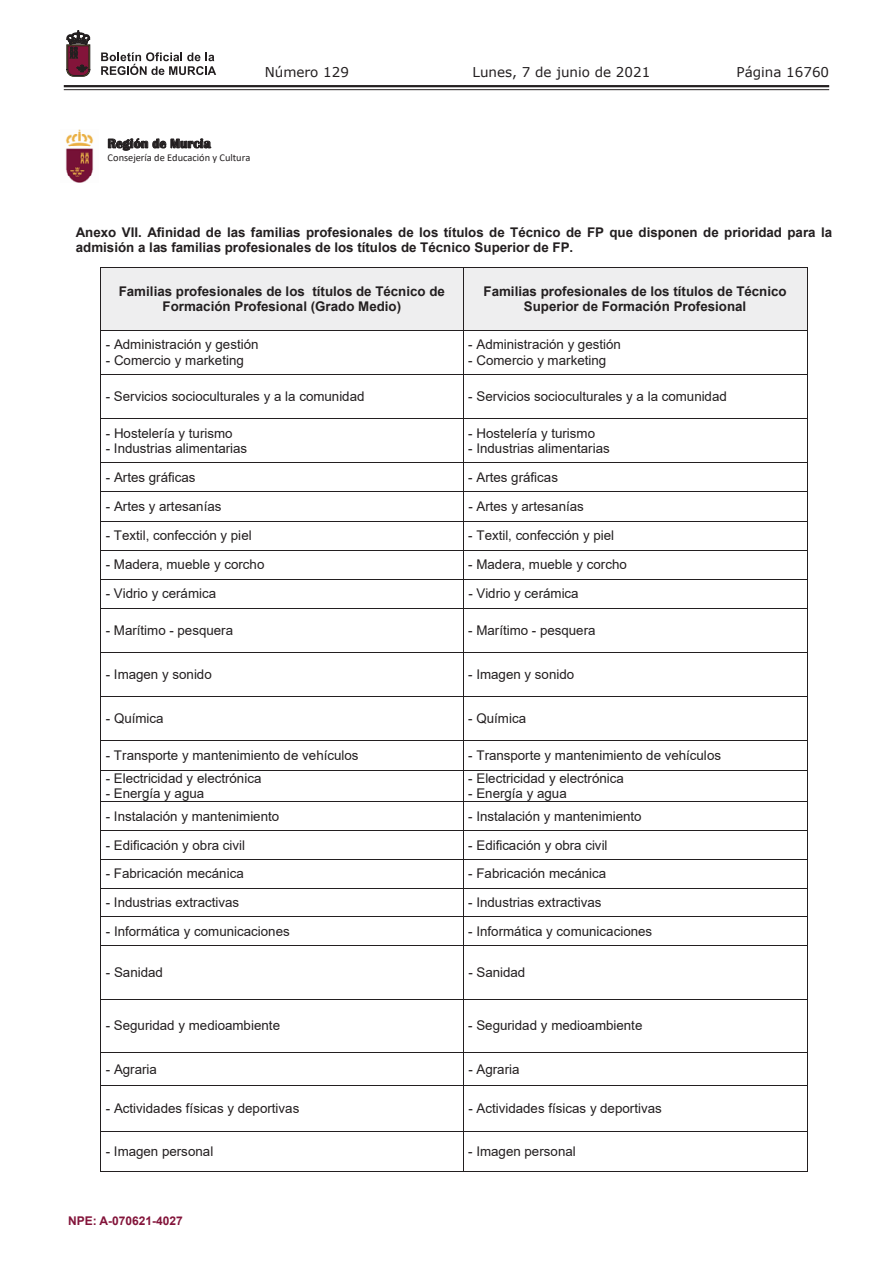
<style>
.page{position:relative;width:893px;height:1263px;background:#fff}
.page>*{position:absolute;margin:0;border:0;box-sizing:border-box;transform-origin:0 0}
.t1{font:13.5px "Verdana";color:#231f20}
.t2{font:13.35px "Arial";color:#231f20}
.t3{font:700 13.35px/15.3px "Arial";color:#231f20;text-align:center}
.t4{font:700 13.35px "Britannic";color:#231f20}
.t5{font:700 12px "Arial";color:#83143a}
.t6{font:10.35px "Calibri";letter-spacing:-.005em;color:#231f20}
</style>
<div class="page">
<hr style="left:64px;top:85px;width:765px;height:2px;background:#231f20">
<hr style="left:64px;top:89px;width:765px;height:1px;background:#231f20">
<svg style="left:101px;top:52px;width:115px;height:23px"></svg>
<svg style="left:67px;top:31px;width:23px;height:45px"></svg>
<img style="left:65px;top:129px;width:29px;height:53px">
<svg style="left:108px;top:138px;width:103px;height:12px"></svg>
<div style="left:101px;top:268px;width:362px;height:62px;background:#eeeeef"></div>
<div style="left:463px;top:268px;width:344px;height:62px;background:#eeeeef"></div>
<hr style="left:100px;top:268px;width:708px;height:1px;background:#231f20">
<hr style="left:100px;top:268px;width:1px;height:62px;background:#231f20">
<hr style="left:463px;top:268px;width:1px;height:62px;background:#231f20">
<hr style="left:807px;top:268px;width:1px;height:62px;background:#231f20">
<hr style="left:100px;top:330px;width:708px;height:1px;background:#231f20">
<hr style="left:100px;top:330px;width:1px;height:44px;background:#231f20">
<hr style="left:463px;top:330px;width:1px;height:44px;background:#231f20">
<hr style="left:807px;top:330px;width:1px;height:44px;background:#231f20">
<hr style="left:100px;top:374px;width:708px;height:1px;background:#231f20">
<hr style="left:100px;top:375px;width:1px;height:43px;background:#231f20">
<hr style="left:463px;top:375px;width:1px;height:43px;background:#231f20">
<hr style="left:807px;top:375px;width:1px;height:43px;background:#231f20">
<hr style="left:100px;top:418px;width:708px;height:1px;background:#231f20">
<hr style="left:100px;top:419px;width:1px;height:43px;background:#231f20">
<hr style="left:463px;top:419px;width:1px;height:43px;background:#231f20">
<hr style="left:807px;top:419px;width:1px;height:43px;background:#231f20">
<hr style="left:100px;top:462px;width:708px;height:1px;background:#231f20">
<hr style="left:100px;top:492px;width:708px;height:1px;background:#231f20">
<hr style="left:100px;top:521px;width:708px;height:1px;background:#231f20">
<hr style="left:100px;top:550px;width:708px;height:1px;background:#231f20">
<hr style="left:100px;top:579px;width:708px;height:1px;background:#231f20">
<svg style="left:100px;top:463px;width:1px;height:145px"></svg>
<svg style="left:463px;top:463px;width:1px;height:145px"></svg>
<svg style="left:807px;top:463px;width:1px;height:145px"></svg>
<hr style="left:100px;top:608px;width:708px;height:1px;background:#231f20">
<hr style="left:100px;top:608px;width:1px;height:44px;background:#231f20">
<hr style="left:463px;top:608px;width:1px;height:44px;background:#231f20">
<hr style="left:807px;top:608px;width:1px;height:44px;background:#231f20">
<hr style="left:100px;top:652px;width:708px;height:1px;background:#231f20">
<hr style="left:100px;top:653px;width:1px;height:43px;background:#231f20">
<hr style="left:463px;top:653px;width:1px;height:43px;background:#231f20">
<hr style="left:807px;top:653px;width:1px;height:43px;background:#231f20">
<hr style="left:100px;top:696px;width:708px;height:1px;background:#231f20">
<hr style="left:100px;top:697px;width:1px;height:43px;background:#231f20">
<hr style="left:463px;top:697px;width:1px;height:43px;background:#231f20">
<hr style="left:807px;top:697px;width:1px;height:43px;background:#231f20">
<hr style="left:100px;top:740px;width:708px;height:1px;background:#231f20">
<svg style="left:100px;top:741px;width:1px;height:29px"></svg>
<svg style="left:463px;top:741px;width:1px;height:29px"></svg>
<svg style="left:807px;top:741px;width:1px;height:29px"></svg>
<hr style="left:100px;top:770px;width:708px;height:1px;background:#231f20">
<hr style="left:100px;top:770px;width:1px;height:31px;background:#231f20">
<hr style="left:463px;top:770px;width:1px;height:31px;background:#231f20">
<hr style="left:807px;top:770px;width:1px;height:31px;background:#231f20">
<hr style="left:100px;top:801px;width:708px;height:1px;background:#231f20">
<hr style="left:100px;top:830px;width:708px;height:1px;background:#231f20">
<hr style="left:100px;top:859px;width:708px;height:1px;background:#231f20">
<hr style="left:100px;top:888px;width:708px;height:1px;background:#231f20">
<hr style="left:100px;top:917px;width:708px;height:1px;background:#231f20">
<svg style="left:100px;top:802px;width:1px;height:143px"></svg>
<svg style="left:463px;top:802px;width:1px;height:143px"></svg>
<svg style="left:807px;top:802px;width:1px;height:143px"></svg>
<hr style="left:100px;top:945px;width:708px;height:1px;background:#231f20">
<hr style="left:100px;top:946px;width:1px;height:53px;background:#231f20">
<hr style="left:463px;top:946px;width:1px;height:53px;background:#231f20">
<hr style="left:807px;top:946px;width:1px;height:53px;background:#231f20">
<hr style="left:100px;top:999px;width:708px;height:1px;background:#231f20">
<hr style="left:100px;top:999px;width:1px;height:53px;background:#231f20">
<hr style="left:463px;top:999px;width:1px;height:53px;background:#231f20">
<hr style="left:807px;top:999px;width:1px;height:53px;background:#231f20">
<hr style="left:100px;top:1052px;width:708px;height:1px;background:#231f20">
<hr style="left:100px;top:1053px;width:1px;height:32px;background:#231f20">
<hr style="left:463px;top:1053px;width:1px;height:32px;background:#231f20">
<hr style="left:807px;top:1053px;width:1px;height:32px;background:#231f20">
<hr style="left:100px;top:1085px;width:708px;height:1px;background:#231f20">
<hr style="left:100px;top:1086px;width:1px;height:45px;background:#231f20">
<hr style="left:463px;top:1086px;width:1px;height:45px;background:#231f20">
<hr style="left:807px;top:1086px;width:1px;height:45px;background:#231f20">
<hr style="left:100px;top:1131px;width:708px;height:1px;background:#231f20">
<hr style="left:100px;top:1132px;width:1px;height:40px;background:#231f20">
<hr style="left:100px;top:1171px;width:363px;height:1px;background:#231f20">
<hr style="left:463px;top:1132px;width:1px;height:40px;background:#231f20">
<hr style="left:463px;top:1171px;width:344px;height:1px;background:#231f20">
<hr style="left:807px;top:1132px;width:1px;height:40px;background:#231f20">
<p class="t1" style="left:265px;top:62px;width:86px">Número 129</p>
<p class="t1" style="left:472px;top:62px;width:179px">Lunes, 7 de junio de 2021</p>
<p class="t1" style="left:736px;top:62px;width:94px">Página 16760</p>
<p class="t4" style="left:108px;top:136px;width:105px">Región de Murcia</p>
<p class="t6" style="left:108px;top:150px;width:144px">Consejería de Educación y Cultura</p>
<p class="t3" style="left:76px;top:225px;width:758px;text-align:left">Anexo VII. Afinidad de las familias profesionales de los títulos de Técnico de FP que disponen de prioridad para la admisión a las familias profesionales de los títulos de Técnico Superior de FP.</p>
<p class="t3" style="left:119px;top:284px;width:328px">Familias profesionales de los títulos de Técnico de<br>Formación Profesional (Grado Medio)</p>
<p class="t3" style="left:483px;top:284px;width:305px">Familias profesionales de los títulos de Técnico<br>Superior de Formación Profesional</p>
<p class="t2" style="left:106px;top:335px;width:154px">- Administración y gestión</p>
<p class="t2" style="left:106px;top:351px;width:139px">- Comercio y marketing</p>
<p class="t2" style="left:468px;top:335px;width:154px">- Administración y gestión</p>
<p class="t2" style="left:468px;top:351px;width:139px">- Comercio y marketing</p>
<p class="t2" style="left:106px;top:387px;width:260px">- Servicios socioculturales y a la comunidad</p>
<p class="t2" style="left:468px;top:387px;width:260px">- Servicios socioculturales y a la comunidad</p>
<p class="t2" style="left:106px;top:424px;width:128px">- Hostelería y turismo</p>
<p class="t2" style="left:106px;top:439px;width:143px">- Industrias alimentarias</p>
<p class="t2" style="left:468px;top:424px;width:128px">- Hostelería y turismo</p>
<p class="t2" style="left:468px;top:439px;width:143px">- Industrias alimentarias</p>
<p class="t2" style="left:106px;top:468px;width:91px">- Artes gráficas</p>
<p class="t2" style="left:468px;top:468px;width:91px">- Artes gráficas</p>
<p class="t2" style="left:106px;top:497px;width:117px">- Artes y artesanías</p>
<p class="t2" style="left:468px;top:497px;width:117px">- Artes y artesanías</p>
<p class="t2" style="left:106px;top:526px;width:147px">- Textil, confección y piel</p>
<p class="t2" style="left:468px;top:526px;width:147px">- Textil, confección y piel</p>
<p class="t2" style="left:106px;top:555px;width:160px">- Madera, mueble y corcho</p>
<p class="t2" style="left:468px;top:555px;width:160px">- Madera, mueble y corcho</p>
<p class="t2" style="left:106px;top:584px;width:112px">- Vidrio y cerámica</p>
<p class="t2" style="left:468px;top:584px;width:112px">- Vidrio y cerámica</p>
<p class="t2" style="left:106px;top:621px;width:129px">- Marítimo - pesquera</p>
<p class="t2" style="left:468px;top:621px;width:129px">- Marítimo - pesquera</p>
<p class="t2" style="left:106px;top:665px;width:107px">- Imagen y sonido</p>
<p class="t2" style="left:468px;top:665px;width:107px">- Imagen y sonido</p>
<p class="t2" style="left:106px;top:709px;width:59px">- Química</p>
<p class="t2" style="left:468px;top:709px;width:59px">- Química</p>
<p class="t2" style="left:106px;top:746px;width:254px">- Transporte y mantenimiento de vehículos</p>
<p class="t2" style="left:468px;top:746px;width:254px">- Transporte y mantenimiento de vehículos</p>
<p class="t2" style="left:106px;top:769px;width:157px">- Electricidad y electrónica</p>
<p class="t2" style="left:106px;top:784px;width:100px">- Energía y agua</p>
<p class="t2" style="left:468px;top:769px;width:157px">- Electricidad y electrónica</p>
<p class="t2" style="left:468px;top:784px;width:100px">- Energía y agua</p>
<p class="t2" style="left:106px;top:807px;width:175px">- Instalación y mantenimiento</p>
<p class="t2" style="left:468px;top:807px;width:175px">- Instalación y mantenimiento</p>
<p class="t2" style="left:106px;top:836px;width:141px">- Edificación y obra civil</p>
<p class="t2" style="left:468px;top:836px;width:141px">- Edificación y obra civil</p>
<p class="t2" style="left:106px;top:864px;width:139px">- Fabricación mecánica</p>
<p class="t2" style="left:468px;top:864px;width:139px">- Fabricación mecánica</p>
<p class="t2" style="left:106px;top:893px;width:135px">- Industrias extractivas</p>
<p class="t2" style="left:468px;top:893px;width:135px">- Industrias extractivas</p>
<p class="t2" style="left:106px;top:922px;width:185px">- Informática y comunicaciones</p>
<p class="t2" style="left:468px;top:922px;width:185px">- Informática y comunicaciones</p>
<p class="t2" style="left:106px;top:963px;width:59px">- Sanidad</p>
<p class="t2" style="left:468px;top:963px;width:59px">- Sanidad</p>
<p class="t2" style="left:106px;top:1016px;width:176px">- Seguridad y medioambiente</p>
<p class="t2" style="left:468px;top:1016px;width:176px">- Seguridad y medioambiente</p>
<p class="t2" style="left:106px;top:1060px;width:53px">- Agraria</p>
<p class="t2" style="left:468px;top:1060px;width:53px">- Agraria</p>
<p class="t2" style="left:106px;top:1099px;width:195px">- Actividades físicas y deportivas</p>
<p class="t2" style="left:468px;top:1099px;width:195px">- Actividades físicas y deportivas</p>
<p class="t2" style="left:106px;top:1142px;width:109px">- Imagen personal</p>
<p class="t2" style="left:468px;top:1142px;width:109px">- Imagen personal</p>
<p class="t5" style="left:68px;top:1212px;width:116px">NPE: A-070621-4027</p>
</div>
